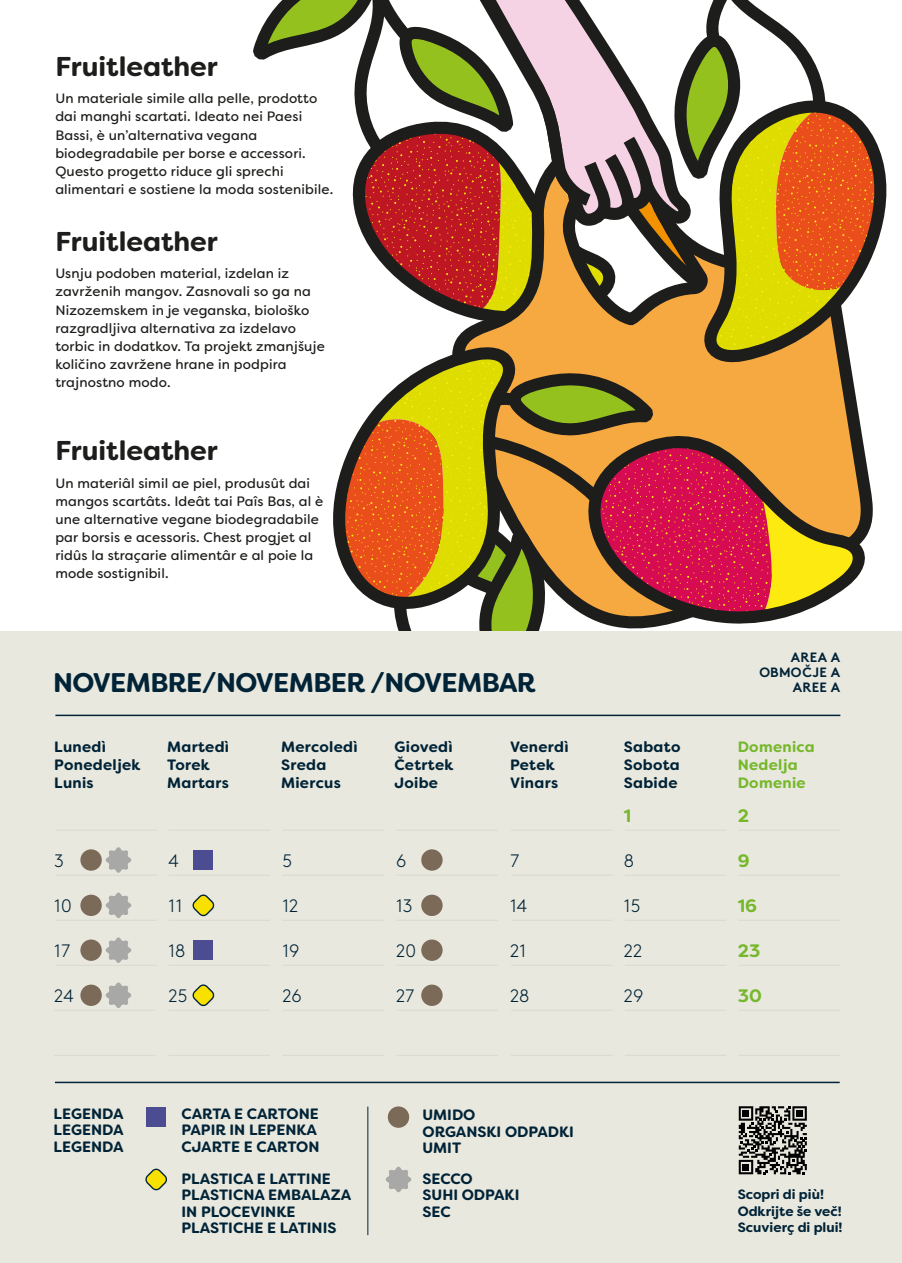
<style>
.page{position:relative;width:902px;height:1263px;background:#fff}
.page>*{position:absolute;margin:0;border:0;box-sizing:border-box;transform-origin:0 0}
.t1{font:700 27.3px "Filson Soft";color:#1d1d1b}
.t2{font:700 27px "Filson Soft";letter-spacing:-.025em;color:#002337}
.t3{font:300 18px "Brown";color:#002337}
.t4{font:700 18px "Filson Soft";color:#76b82b}
.t5{font:700 15px/16.5px "Filson Soft";color:#002337}
.t6{font:700 15px/18px "Filson Soft";letter-spacing:.02em;color:#002337}
.t7{font:700 15px/18px "Filson Soft";letter-spacing:.02em;color:#76b82b}
.t8{font:13.65px/18.1px "Filson Soft";letter-spacing:.01em;color:#1d1d1b}
.t9{font:700 13.5px/16.5px "Filson Soft";color:#002337}
.t10{font:700 13.5px/15px "Brown";letter-spacing:.02em;color:#002337;text-align:right}
</style>
<div class="page">
<svg style="left:253px;top:0;width:634px;height:631px"></svg>
<svg style="left:326px;top:337px;width:195px;height:289px"></svg>
<div style="left:0;top:631px;width:901px;height:632px;background:#e9e8de"></div>
<hr style="left:55px;top:715px;width:785px;height:1px;background:#002337">
<hr style="left:55px;top:830px;width:102px;height:1px;background:#dad9d0">
<hr style="left:55px;top:875px;width:102px;height:1px;background:#dad9d0">
<hr style="left:55px;top:920px;width:102px;height:1px;background:#dad9d0">
<hr style="left:55px;top:965px;width:102px;height:1px;background:#dad9d0">
<hr style="left:54px;top:1010px;width:102px;height:1px;background:#dad9d0">
<hr style="left:54px;top:1055px;width:102px;height:1px;background:#dad9d0">
<hr style="left:168px;top:830px;width:102px;height:1px;background:#dad9d0">
<hr style="left:168px;top:875px;width:102px;height:1px;background:#dad9d0">
<hr style="left:168px;top:920px;width:102px;height:1px;background:#dad9d0">
<hr style="left:168px;top:965px;width:102px;height:1px;background:#dad9d0">
<hr style="left:168px;top:1010px;width:102px;height:1px;background:#dad9d0">
<hr style="left:168px;top:1055px;width:102px;height:1px;background:#dad9d0">
<hr style="left:282px;top:830px;width:102px;height:1px;background:#dad9d0">
<hr style="left:282px;top:875px;width:102px;height:1px;background:#dad9d0">
<hr style="left:282px;top:920px;width:102px;height:1px;background:#dad9d0">
<hr style="left:282px;top:965px;width:102px;height:1px;background:#dad9d0">
<hr style="left:282px;top:1010px;width:102px;height:1px;background:#dad9d0">
<hr style="left:282px;top:1055px;width:102px;height:1px;background:#dad9d0">
<hr style="left:396px;top:830px;width:101px;height:1px;background:#dad9d0">
<hr style="left:396px;top:875px;width:101px;height:1px;background:#dad9d0">
<hr style="left:396px;top:920px;width:101px;height:1px;background:#dad9d0">
<hr style="left:396px;top:965px;width:101px;height:1px;background:#dad9d0">
<hr style="left:396px;top:1010px;width:101px;height:1px;background:#dad9d0">
<hr style="left:396px;top:1055px;width:101px;height:1px;background:#dad9d0">
<hr style="left:511px;top:830px;width:101px;height:1px;background:#dad9d0">
<hr style="left:511px;top:875px;width:101px;height:1px;background:#dad9d0">
<hr style="left:511px;top:920px;width:101px;height:1px;background:#dad9d0">
<hr style="left:511px;top:965px;width:101px;height:1px;background:#dad9d0">
<hr style="left:511px;top:1010px;width:101px;height:1px;background:#dad9d0">
<hr style="left:511px;top:1055px;width:101px;height:1px;background:#dad9d0">
<hr style="left:625px;top:830px;width:101px;height:1px;background:#dad9d0">
<hr style="left:625px;top:875px;width:101px;height:1px;background:#dad9d0">
<hr style="left:625px;top:920px;width:101px;height:1px;background:#dad9d0">
<hr style="left:625px;top:965px;width:101px;height:1px;background:#dad9d0">
<hr style="left:625px;top:1010px;width:101px;height:1px;background:#dad9d0">
<hr style="left:625px;top:1055px;width:101px;height:1px;background:#dad9d0">
<hr style="left:738px;top:830px;width:102px;height:1px;background:#dad9d0">
<hr style="left:738px;top:875px;width:102px;height:1px;background:#dad9d0">
<hr style="left:738px;top:920px;width:102px;height:1px;background:#dad9d0">
<hr style="left:738px;top:965px;width:102px;height:1px;background:#dad9d0">
<hr style="left:738px;top:1010px;width:102px;height:1px;background:#dad9d0">
<hr style="left:738px;top:1055px;width:102px;height:1px;background:#dad9d0">
<svg style="left:738px;top:1106px;width:68px;height:68px"></svg>
<div style="left:742px;top:1164px;width:7px;height:6px;background:#010101"></div>
<hr style="left:367px;top:1106px;width:1px;height:129px;background:#002337">
<svg style="left:145px;top:1168px;width:22px;height:22px"></svg>
<div style="left:146px;top:1107px;width:20px;height:20px;background:#4b4c91"></div>
<div style="left:388px;top:1106px;width:21px;height:22px;background:#7b6a58;border-radius:50%"></div>
<hr style="left:55px;top:1082px;width:784px;height:1px;background:#002337">
<svg style="left:385px;top:1166px;width:26px;height:26px"></svg>
<div style="left:80px;top:849px;width:22px;height:22px;background:#7b6a58;border-radius:50%"></div>
<div style="left:421px;top:849px;width:21px;height:22px;background:#7b6a58;border-radius:50%"></div>
<div style="left:80px;top:895px;width:22px;height:21px;background:#7b6a58;border-radius:50%"></div>
<div style="left:421px;top:895px;width:21px;height:21px;background:#7b6a58;border-radius:50%"></div>
<div style="left:80px;top:939px;width:22px;height:22px;background:#7b6a58;border-radius:50%"></div>
<div style="left:80px;top:984px;width:22px;height:22px;background:#7b6a58;border-radius:50%"></div>
<div style="left:421px;top:939px;width:21px;height:22px;background:#7b6a58;border-radius:50%"></div>
<div style="left:421px;top:984px;width:21px;height:22px;background:#7b6a58;border-radius:50%"></div>
<svg style="left:192px;top:894px;width:23px;height:22px"></svg>
<svg style="left:192px;top:984px;width:23px;height:22px"></svg>
<div style="left:193px;top:850px;width:20px;height:20px;background:#4b4c91"></div>
<div style="left:193px;top:940px;width:20px;height:20px;background:#4b4c91"></div>
<svg style="left:105px;top:847px;width:26px;height:26px"></svg>
<svg style="left:105px;top:892px;width:26px;height:26px"></svg>
<svg style="left:105px;top:937px;width:26px;height:26px"></svg>
<svg style="left:105px;top:982px;width:26px;height:26px"></svg>
<h1 class="t1" style="left:55px;top:49px;width:164px">Fruitleather</h1>
<p class="t8" style="left:55px;top:89px;width:279px">Un materiale simile alla pelle, prodotto dai manghi scartati. Ideato nei Paesi Bassi, è un’alternativa vegana biodegradabile per borse e accessori.<br>Questo progetto riduce gli sprechi alimentari e sostiene la moda sostenibile.</p>
<h1 class="t1" style="left:55px;top:224px;width:164px">Fruitleather</h1>
<p class="t8" style="left:55px;top:264px;width:271px">Usnju podoben material, izdelan iz zavrženih mangov. Zasnovali so ga na Nizozemskem in je veganska, biološko razgradljiva alternativa za izdelavo torbic in dodatkov. Ta projekt zmanjšuje količino zavržene hrane in podpira trajnostno modo.</p>
<h1 class="t1" style="left:55px;top:433px;width:164px">Fruitleather</h1>
<p class="t8" style="left:55px;top:474px;width:269px">Un materiâl simil ae piel, produsût dai mangos scartâts. Ideât tai Paîs Bas, al è une alternative vegane biodegradabile par borsis e acessoris. Chest progjet al ridûs la straçarie alimentâr e al poie la mode sostignibil.</p>
<h2 class="t2" style="left:53px;top:665px;width:484px">NOVEMBRE/NOVEMBER /NOVEMBAR</h2>
<p class="t10" style="left:759px;top:648px;width:82px">AREA A<br>OBMOČJE A<br>AREE A</p>
<p class="t6" style="left:54px;top:738px;width:88px">Lunedì<br>Ponedeljek<br>Lunis</p>
<p class="t6" style="left:167px;top:738px;width:63px">Martedì<br>Torek<br>Martars</p>
<p class="t6" style="left:281px;top:738px;width:78px">Mercoledì<br>Sreda<br>Miercus</p>
<p class="t5" style="left:394px;top:738px;width:60px;line-height:18px;text-align:justify">Giovedì Četrtek Joibe</p>
<p class="t6" style="left:510px;top:738px;width:60px">Venerdì<br>Petek<br>Vinars</p>
<p class="t5" style="left:623px;top:738px;width:58px;line-height:18px;text-align:justify">Sabato Sobota Sabide</p>
<p class="t7" style="left:737px;top:738px;width:79px">Domenica<br>Nedelja<br>Domenie</p>
<h3 class="t3" style="left:54px;top:847px;width:11px">3</h3>
<h3 class="t3" style="left:54px;top:892px;width:19px">10</h3>
<h3 class="t3" style="left:54px;top:937px;width:18px">17</h3>
<h3 class="t3" style="left:54px;top:982px;width:21px">24</h3>
<p class="t5" style="left:54px;top:1105px;width:71px;text-align:justify">LEGENDA LEGENDA LEGENDA</p>
<h3 class="t3" style="left:168px;top:847px;width:12px">4</h3>
<h3 class="t3" style="left:168px;top:892px;width:15px">11</h3>
<h3 class="t3" style="left:168px;top:937px;width:19px">18</h3>
<h3 class="t3" style="left:168px;top:982px;width:21px">25</h3>
<h3 class="t3" style="left:282px;top:847px;width:11px">5</h3>
<h3 class="t3" style="left:282px;top:892px;width:18px">12</h3>
<h3 class="t3" style="left:282px;top:937px;width:19px">19</h3>
<h3 class="t3" style="left:282px;top:982px;width:21px">26</h3>
<p class="t5" style="left:181px;top:1105px;width:139px">CARTA E CARTONE<br>PAPIR IN LEPENKA<br>CJARTE E CARTON</p>
<p class="t5" style="left:181px;top:1170px;width:171px">PLASTICA E LATTINE<br>PLASTICNA EMBALAZA<br>IN PLOCEVINKE<br>PLASTICHE E LATINIS</p>
<h3 class="t3" style="left:396px;top:847px;width:12px">6</h3>
<h3 class="t3" style="left:396px;top:892px;width:18px">13</h3>
<h3 class="t3" style="left:396px;top:937px;width:21px">20</h3>
<h3 class="t3" style="left:396px;top:982px;width:20px">27</h3>
<h3 class="t3" style="left:510px;top:847px;width:11px">7</h3>
<h3 class="t3" style="left:510px;top:892px;width:19px">14</h3>
<h3 class="t3" style="left:510px;top:937px;width:18px">21</h3>
<h3 class="t3" style="left:510px;top:982px;width:21px">28</h3>
<p class="t5" style="left:422px;top:1106px;width:153px">UMIDO<br>ORGANSKI ODPADKI<br>UMIT</p>
<p class="t5" style="left:422px;top:1170px;width:98px">SECCO<br>SUHI ODPAKI<br>SEC</p>
<h3 class="t4" style="left:624px;top:804px;width:9px">1</h3>
<h3 class="t3" style="left:624px;top:847px;width:12px">8</h3>
<h3 class="t3" style="left:624px;top:892px;width:18px">15</h3>
<h3 class="t3" style="left:624px;top:937px;width:20px">22</h3>
<h3 class="t3" style="left:624px;top:982px;width:21px">29</h3>
<h3 class="t4" style="left:737px;top:804px;width:13px">2</h3>
<h3 class="t4" style="left:737px;top:849px;width:13px">9</h3>
<h3 class="t4" style="left:737px;top:894px;width:21px">16</h3>
<h3 class="t4" style="left:737px;top:939px;width:24px">23</h3>
<h3 class="t4" style="left:737px;top:984px;width:26px">30</h3>
<p class="t9" style="left:737px;top:1186px;width:106px">Scopri di più!<br>Odkrijte še več!<br>Scuvierç di plui!</p>
</div>
